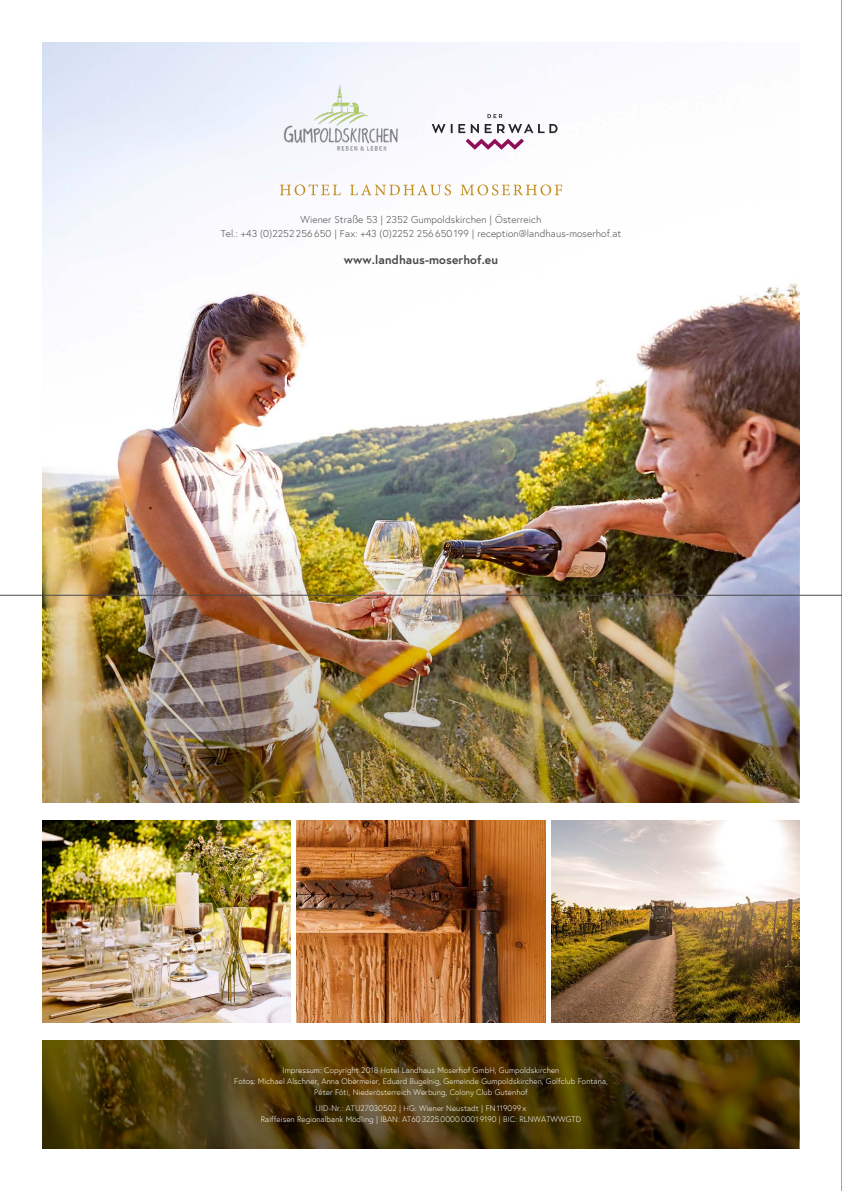
<style>
.page{position:relative;width:842px;height:1191px;background:#fff}
.page>*{position:absolute;margin:0;border:0;box-sizing:border-box;transform-origin:0 0}
.t1{font:700 12px "Europa";letter-spacing:.01em;color:#494948}
.t2{font:300 10px/14.3px "Europa";letter-spacing:.01em;color:#494948;text-align:center}
.t3{font:300 8px/11px "Europa";letter-spacing:.01em;color:#fff;text-align:center}
</style>
<div class="page">
<img style="left:43px;top:43px;width:756px;height:481px">
<img style="left:43px;top:524px;width:756px;height:624px">
<svg style="left:466px;top:139px;width:58px;height:11px"></svg>
<svg style="left:487px;top:114px;width:15px;height:4px"></svg>
<svg style="left:432px;top:124px;width:126px;height:9px"></svg>
<img style="left:283px;top:84px;width:116px;height:67px">
<div style="left:26px;top:803px;width:785px;height:236px;background:#fff"></div>
<svg style="left:280px;top:184px;width:61px;height:11px"></svg>
<svg style="left:350px;top:184px;width:101px;height:11px"></svg>
<svg style="left:460px;top:184px;width:102px;height:11px"></svg>
<img style="left:43px;top:821px;width:248px;height:201px">
<img style="left:297px;top:821px;width:248px;height:201px">
<img style="left:551px;top:821px;width:248px;height:201px">
<hr style="left:0;top:595px;width:842px;height:1px;background:#494948">
<hr style="left:841px;top:0;width:1px;height:1191px;background:#494948">
<p class="t2" style="left:221px;top:212px;width:402px">Wiener Straße 53 | 2352 Gumpoldskirchen | Österreich<br>Tel.: +43 (0)2252 256 650 | Fax: +43 (0)2252 256 650199 | reception@landhaus-moserhof.at</p>
<h1 class="t1" style="left:344px;top:252px;width:156px">www.landhaus-moserhof.eu</h1>
<p class="t3" style="left:234px;top:1064px;width:375px">Impressum: Copyright 2018 Hotel Landhaus Moserhof GmbH, Gumpoldskirchen<br>Fotos: Michael Alschner, Anna Obermeier, Eduard Bugelnig, Gemeinde Gumpoldskirchen, Golfclub Fontana,<br>Péter Fóti, Niederösterreich Werbung, Colony Club Gutenhof</p>
<p class="t3" style="left:261px;top:1103px;width:322px">UID-Nr.: ATU27030502 | HG: Wiener Neustadt | FN 119099 x<br>Raiffeisen Regionalbank Mödling | IBAN: AT60322500000001 9190 | BIC: RLNWATWWGTD</p>
</div>
